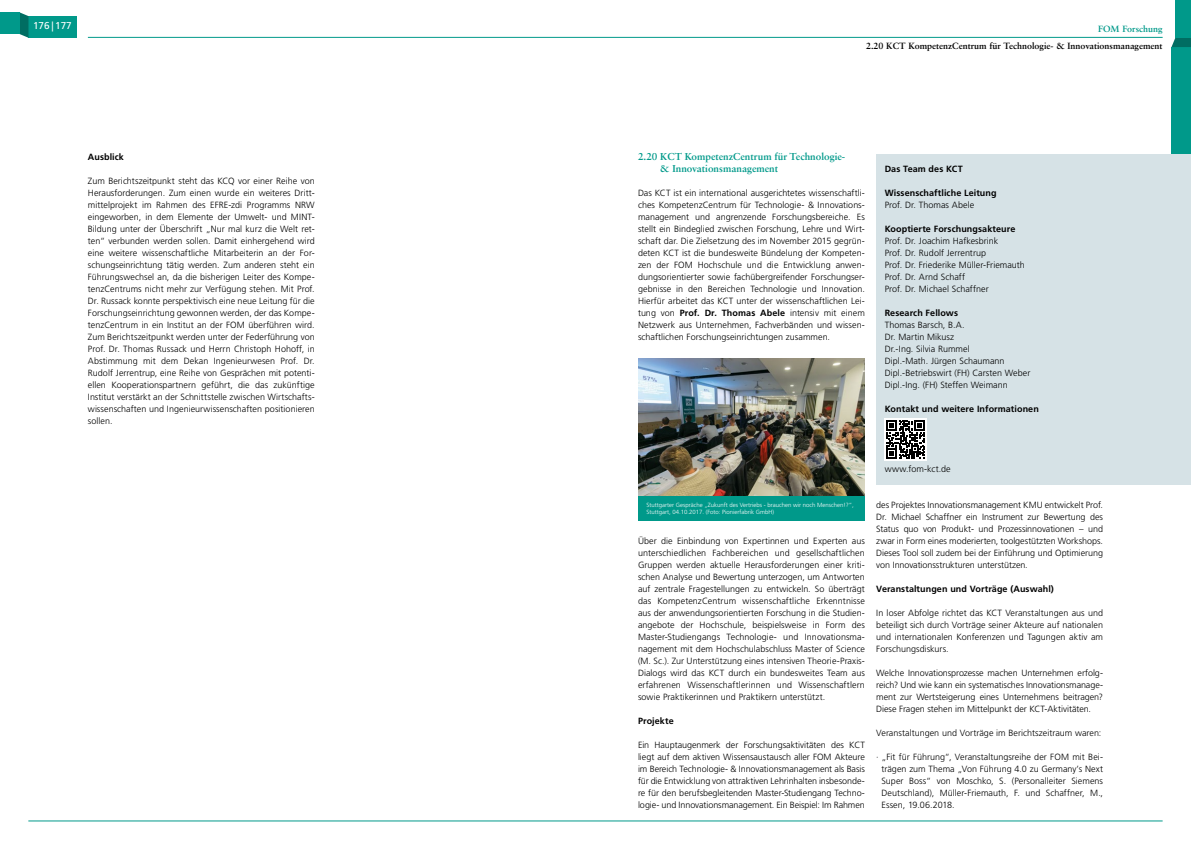
<style>
.page{position:relative;width:1191px;height:842px;background:#fff}
.page>*{position:absolute;margin:0;border:0;box-sizing:border-box;transform-origin:0 0}
.t1{font:700 10px/12px "Sabon LT Std";color:#00998a}
.t2{font:10px "Frutiger LT Std";color:#fff}
.t3{font:300 9px/12px "Frutiger LT Std";color:#000;text-align:justify}
.t4{font:700 9px "Frutiger LT Std";letter-spacing:.01em;color:#000}
.t5{font:700 9px "Sabon LT Std";color:#000}
.t6{font:700 9px "Sabon LT Std";color:#00998a}
.t7{font:300 6px/7px "Frutiger LT Std";color:#fff}
.s1{font-weight:700}
</style>
<div class="page">
<hr style="left:88px;top:37px;width:1074px;height:1px;background:#00998a">
<div style="left:1171px;top:47px;width:20px;height:107px;background:#00998a"></div>
<svg style="left:1171px;top:38px;width:20px;height:9px"></svg>
<div style="left:1175px;top:0;width:16px;height:38px;background:#00998a"></div>
<hr style="left:28px;top:820px;width:1134px;height:1px;background:#00998a">
<img style="left:638px;top:358px;width:227px;height:138px">
<div style="left:638px;top:496px;width:227px;height:24px;background:#00998a"></div>
<div style="left:28px;top:16px;width:49px;height:22px;background:#00998a"></div>
<svg style="left:19px;top:12px;width:9px;height:26px"></svg>
<div style="left:0;top:12px;width:19px;height:22px;background:#00998a"></div>
<div style="left:876px;top:154px;width:315px;height:330px;background:#d6e2e6"></div>
<div style="left:884px;top:418px;width:42px;height:42px;background:#fff"></div>
<svg style="left:886px;top:420px;width:39px;height:39px"></svg>
<p class="t2" style="left:33px;top:20px;width:40px">176 | 177</p>
<p class="t4" style="left:88px;top:152px;width:38px">Ausblick</p>
<p class="t3" style="left:88px;top:175px;width:228px">Zum Berichtszeitpunkt steht das KCQ vor einer Reihe von Herausforderungen. Zum einen wurde ein weiteres Dritt&shy;mittelprojekt im Rahmen des EFRE-zdi Programms NRW eingeworben, in dem Elemente der Umwelt- und MINT-Bildung unter der Überschrift „Nur mal kurz die Welt ret&shy;ten“ verbunden werden sollen. Damit einhergehend wird eine weitere wissenschaftliche Mitarbeiterin an der For&shy;schungseinrichtung tätig werden. Zum anderen steht ein Führungswechsel an, da die bisherigen Leiter des Kompe&shy;tenzCentrums nicht mehr zur Verfügung stehen. Mit Prof.<br>Dr. Russack konnte perspektivisch eine neue Leitung für die Forschungseinrichtung gewonnen werden, der das Kompe&shy;tenzCentrum in ein Institut an der FOM überführen wird.<br>Zum Berichtszeitpunkt werden unter der Federführung von Prof. Dr. Thomas Russack und Herrn Christoph Hohoff, in Abstimmung mit dem Dekan Ingenieurwesen Prof. Dr.<br>Rudolf Jerrentrup, eine Reihe von Gesprächen mit potenti&shy;ellen Kooperationspartnern geführt, die das zukünftige Institut verstärkt an der Schnittstelle zwischen Wirtschafts&shy;wissenschaften und Ingenieurwissenschaften positionieren sollen.</p>
<p class="t6" style="left:1098px;top:24px;width:66px">FOM Forschung</p>
<p class="t5" style="left:866px;top:40px;width:298px">2.20 KCT KompetenzCentrum für Technologie- &amp; Innovationsmanagement</p>
<p class="t1" style="left:660px;top:151px;width:186px;text-indent:-22px">2.20 KCT KompetenzCentrum für Technologie-&amp; Innovationsmanagement</p>
<p class="t3" style="left:638px;top:187px;width:228px">Das KCT ist ein international ausgerichtetes wissenschaftli&shy;ches KompetenzCentrum für Technologie- &amp; Innovations&shy;management und angrenzende Forschungsbereiche. Es stellt ein Bindeglied zwischen Forschung, Lehre und Wirt&shy;schaft dar. Die Zielsetzung des im November 2015 gegrün&shy;deten KCT ist die bundesweite Bündelung der Kompeten&shy;zen der FOM Hochschule und die Entwicklung anwen&shy;dungsorientierter sowie fachübergreifender Forschungser&shy;gebnisse in den Bereichen Technologie und Innovation.<br>Hierfür arbeitet das KCT unter der wissenschaftlichen Lei&shy;tung von <span class="s1">Prof. Dr. Thomas Abele</span> intensiv mit einem Netzwerk aus Unternehmen, Fachverbänden und wissen&shy;schaftlichen Forschungseinrichtungen zusammen.</p>
<p class="t4" style="left:884px;top:164px;width:80px">Das Team des KCT</p>
<p class="t4" style="left:884px;top:188px;width:113px">Wissenschaftliche Leitung</p>
<p class="t3" style="left:884px;top:199px;width:91px">Prof. Dr. Thomas Abele</p>
<p class="t4" style="left:884px;top:224px;width:132px">Kooptierte Forschungsakteure</p>
<p class="t3" style="left:884px;top:235px;width:142px;text-align:left">Prof. Dr. Joachim Hafkesbrink<br>Prof. Dr. Rudolf Jerrentrup<br>Prof. Dr. Friederike Müller-Friemauth<br>Prof. Dr. Arnd Schaff<br>Prof. Dr. Michael Schaffner</p>
<p class="t4" style="left:884px;top:308px;width:75px">Research Fellows</p>
<p class="t3" style="left:884px;top:319px;width:147px;text-align:left">Thomas Barsch, B.A.<br>Dr. Martin Mikusz<br>Dr.-Ing. Silvia Rummel<br>Dipl.-Math. Jürgen Schaumann<br>Dipl.-Betriebswirt (FH) Carsten Weber<br>Dipl.-Ing. (FH) Steffen Weimann</p>
<p class="t4" style="left:884px;top:404px;width:156px">Kontakt und weitere Informationen</p>
<p class="t3" style="left:884px;top:463px;width:67px">www.fom-kct.de</p>
<p class="t7" style="left:646px;top:502px;width:209px">Stuttgarter Gespräche „Zukunft des Vertriebs - brauchen wir noch Menschen!?“,<br>Stuttgart, 04.10.2017. (Foto: Pionierfabrik GmbH)</p>
<p class="t3" style="left:638px;top:535px;width:228px">Über die Einbindung von Expertinnen und Experten aus unterschiedlichen Fachbereichen und gesellschaftlichen Gruppen werden aktuelle Herausforderungen einer kriti&shy;schen Analyse und Bewertung unterzogen, um Antworten auf zentrale Fragestellungen zu entwickeln. So überträgt das KompetenzCentrum wissenschaftliche Erkenntnisse aus der anwendungsorientierten Forschung in die Studien&shy;angebote der Hochschule, beispielsweise in Form des Master-Studiengangs Technologie- und Innovationsma&shy;nagement mit dem Hochschulabschluss Master of Science (M. Sc.). Zur Unterstützung eines intensiven Theorie-Praxis-Dialogs wird das KCT durch ein bundesweites Team aus erfahrenen Wissenschaftlerinnen und Wissenschaftlern sowie Praktikerinnen und Praktikern unterstützt.</p>
<p class="t4" style="left:638px;top:716px;width:37px">Projekte</p>
<p class="t3" style="left:638px;top:739px;width:228px">Ein Hauptaugenmerk der Forschungsaktivitäten des KCT liegt auf dem aktiven Wissensaustausch aller FOM Akteure im Bereich Technologie- &amp; Innovationsmanagement als Basis für die Entwicklung von attraktiven Lehrinhalten insbesonde&shy;re für den berufsbegleitenden Master-Studiengang Techno&shy;logie- und Innovationsmanagement. Ein Beispiel: Im Rahmen</p>
<p class="t3" style="left:876px;top:499px;width:228px">des Projektes Innovationsmanagement KMU entwickelt Prof.<br>Dr. Michael Schaffner ein Instrument zur Bewertung des Status quo von Produkt- und Prozessinnovationen – und zwar in Form eines moderierten, toolgestützten Workshops.<br>Dieses Tool soll zudem bei der Einführung und Optimierung von Innovationsstrukturen unterstützen.</p>
<p class="t4" style="left:876px;top:584px;width:179px">Veranstaltungen und Vorträge (Auswahl)</p>
<p class="t3" style="left:876px;top:607px;width:228px">In loser Abfolge richtet das KCT Veranstaltungen aus und beteiligt sich durch Vorträge seiner Akteure auf nationalen und internationalen Konferenzen und Tagungen aktiv am Forschungsdiskurs.</p>
<p class="t3" style="left:876px;top:667px;width:228px">Welche Innovationsprozesse machen Unternehmen erfolg&shy;reich? Und wie kann ein systematisches Innovationsmanage&shy;ment zur Wertsteigerung eines Unternehmens beitragen?<br>Diese Fragen stehen im Mittelpunkt der KCT-Aktivitäten.</p>
<p class="t3" style="left:876px;top:727px;width:227px">Veranstaltungen und Vorträge im Berichtszeitraum waren:</p>
<p class="t3" style="left:881px;top:751px;width:223px;text-indent:-5px">· „Fit für Führung“, Veranstaltungsreihe der FOM mit Bei&shy;trägen zum Thema „Von Führung 4.0 zu Germany’s Next Super Boss“ von Moschko, S. (Personalleiter Siemens Deutschland), Müller-Friemauth, F. und Schaffner, M., Essen, 19.06.2018.</p>
</div>
